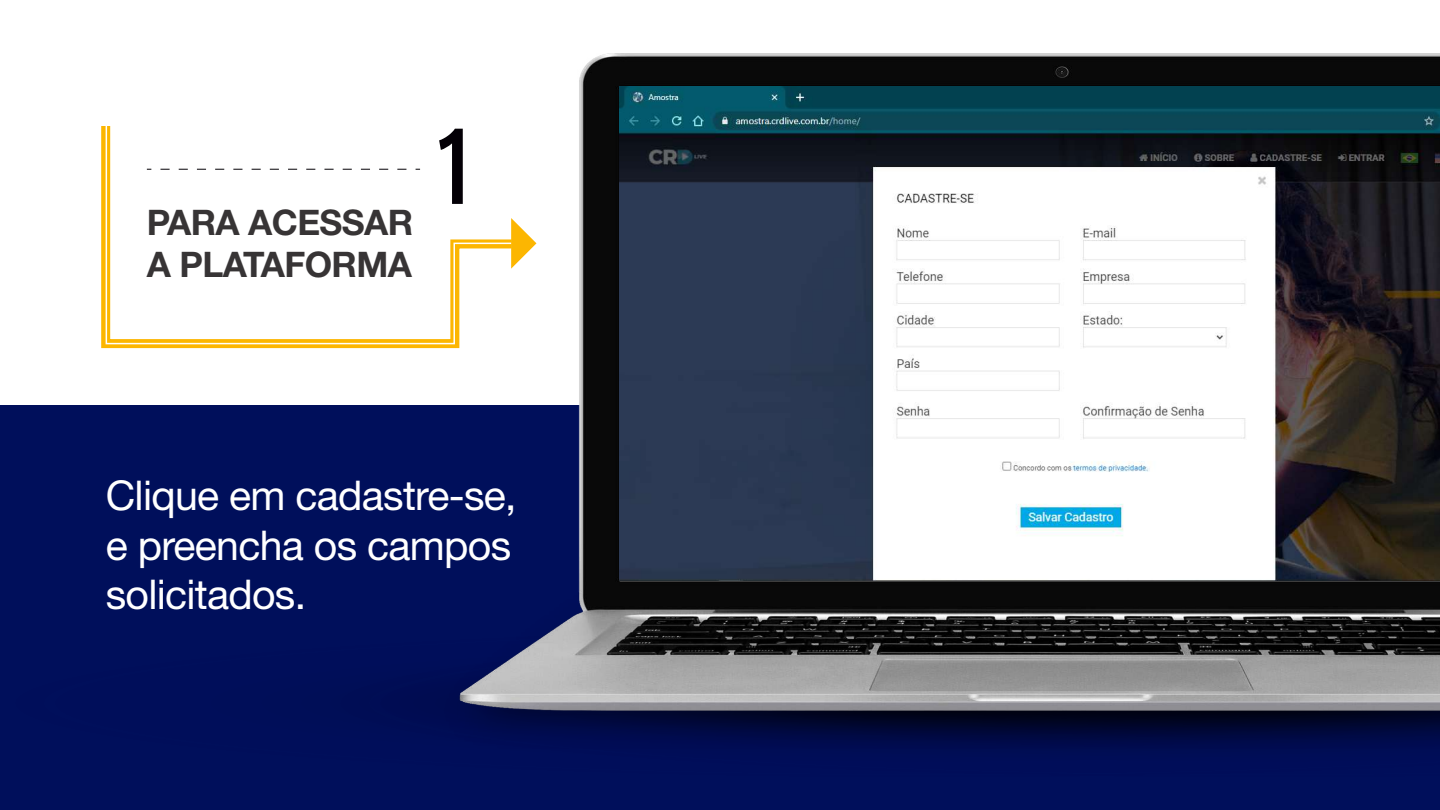
<style>
.page{position:relative;width:1440px;height:810px;background:#fff}
.page>*{position:absolute;margin:0;border:0;box-sizing:border-box;transform-origin:0 0}
.t1{font:107.48px "Cabin";color:#040006}
.t2{font:41.03px/49.2px "Helvetica Neue";letter-spacing:-.015em;color:#fff}
.t3{font:700 35.25px/42.3px "Helvetica Neue";letter-spacing:-.015em;color:#373435}
</style>
<div class="page">
<div style="left:0;top:405px;width:1440px;height:405px;background:#000f5b"></div>
<img style="left:445px;top:53px;width:995px;height:696px">
<svg style="left:101px;top:117px;width:420px;height:236px"></svg>
<svg style="left:105px;top:125px;width:409px;height:220px"></svg>
<svg style="left:511px;top:218px;width:25px;height:51px"></svg>
<img style="left:620px;top:86px;width:820px;height:495px">
<p class="t3" style="left:147px;top:202px;width:268px">PARA ACESSAR<br>A PLATAFORMA</p>
<h1 class="t1" style="left:435px;top:100px;width:40px">1</h1>
<p class="t2" style="left:106px;top:474px;width:412px">Clique em cadastre-se, e preencha os campos solicitados.</p>
</div>
